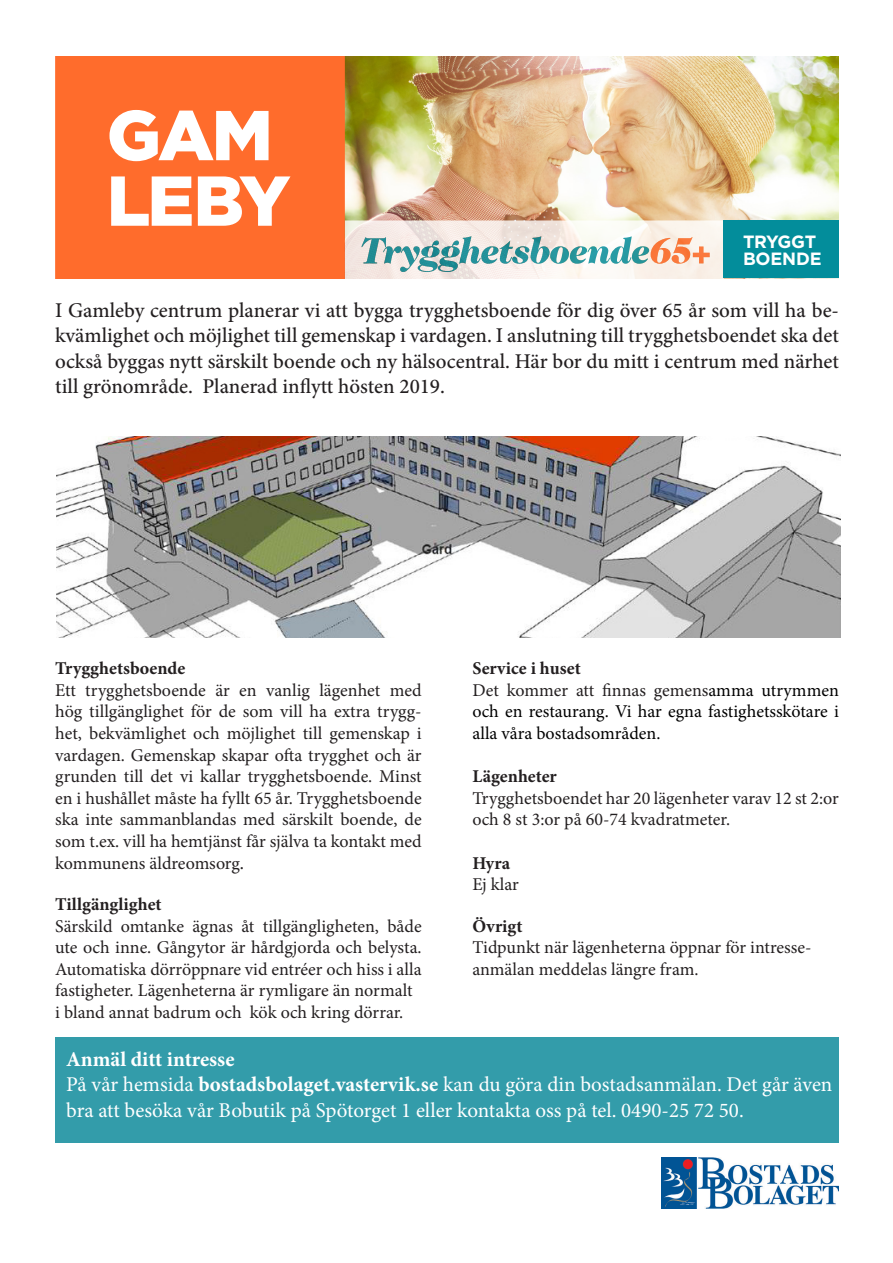
<style>
.page{position:relative;width:893px;height:1263px;background:#fff}
.page>*{position:absolute;margin:0;border:0;box-sizing:border-box;transform-origin:0 0}
.t1{font:500 21px/25.2px "Minion Pro";color:#231f20;text-align:justify}
.t2{font:21px/25.2px "Minion Pro";color:#fff}
.t3{font:700 21px "Minion Pro";color:#fff}
.t4{font:18px/21.6px "Minion Pro";color:#231f20;text-align:justify}
.t5{font:18px/21.6px "Minion Pro";color:#000;text-align:justify}
.t6{font:700 18px "Minion Pro";color:#231f20}
.t7{font:700 17.7px/16.5px "Gotham HTF";letter-spacing:-.02em;color:#fff}
.s1{font-weight:500}
.s2{color:#231f20}
.s3{font-weight:700}
</style>
<div class="page">
<img style="left:661px;top:1157px;width:178px;height:52px">
<img style="left:56px;top:437px;width:784px;height:200px">
<img style="left:345px;top:56px;width:493px;height:164px">
<div style="left:724px;top:220px;width:115px;height:58px;background:#038d9b"></div>
<svg style="left:345px;top:220px;width:379px;height:58px"></svg>
<svg style="left:55px;top:56px;width:290px;height:222px;background:#ff834d"></svg>
<div style="left:55px;top:1037px;width:784px;height:106px;background:#339caa"></div>
<p class="t7" style="left:743px;top:233px;width:80px">TRYGGT<br>BOENDE</p>
<p class="t1" style="left:55px;top:298px;width:785px">I Gamleby centrum planerar vi att bygga trygghetsboende för dig över 65 år som vill ha be&shy;kvämlighet och möjlighet till gemenskap i vardagen. I anslutning till trygghetsboendet ska det också byggas nytt särskilt boende och ny hälsocentral. Här bor du mitt i centrum med närhet till grönområde. Planerad inflytt hösten 2019.</p>
<p class="t6" style="left:55px;top:656px;width:132px">Trygghetsboende</p>
<p class="t4" style="left:55px;top:679px;width:368px">Ett trygghetsboende är en vanlig lägenhet med hög tillgänglighet för de som vill ha extra trygg&shy;het, bekvämlighet och möjlighet till gemenskap i vardagen. Gemenskap skapar ofta trygghet och är grunden till det vi kallar trygghetsboende. Minst en i hushållet måste ha fyllt 65 år. Trygghetsboende ska inte sammanblandas med särskilt boende, de som t.ex. vill ha hemtjänst får själva ta kontakt med kommunens äldreomsorg<span class="s1">.</span></p>
<p class="t6" style="left:55px;top:891px;width:108px">Tillgänglighet</p>
<p class="t4" style="left:55px;top:915px;width:368px">Särskild omtanke ägnas åt tillgängligheten, både ute och inne. Gångytor är hårdgjorda och belysta.<br>Automatiska dörröppnare vid entréer och hiss i alla fastigheter. Lägenheterna är rymligare än normalt</p>
<p class="t4" style="left:55px;top:1001px;width:350px">i bland annat badrum och kök och kring dörrar.</p>
<p class="t6" style="left:472px;top:656px;width:110px">Service i huset</p>
<p class="t5" style="left:472px;top:679px;width:368px"><span class="s2">Det kommer att finnas gemens</span>amma utrymmen och en restaurang. Vi har egna fastighetsskötare i alla våra bostadsområden.</p>
<p class="t6" style="left:472px;top:764px;width:86px">Lägenheter</p>
<p class="t4" style="left:472px;top:787px;width:368px">Trygghetsboendet har 20 lägenheter varav 12 st 2:or och 8 st 3:or på 60-74 kvadratmeter.</p>
<p class="t6" style="left:472px;top:850px;width:39px">Hyra</p>
<p class="t4" style="left:472px;top:874px;width:48px">Ej klar</p>
<p class="t6" style="left:472px;top:913px;width:52px">Övrigt</p>
<p class="t4" style="left:472px;top:937px;width:341px">Tidpunkt när lägenheterna öppnar för intresse-</p>
<p class="t4" style="left:472px;top:958px;width:228px">anmälan meddelas längre fram.</p>
<p class="t3" style="left:66px;top:1045px;width:170px">Anmäl ditt intresse</p>
<p class="t2" style="left:66px;top:1072px;width:768px">På vår hemsida <span class="s3">bostadsbolaget.vastervik.se</span> kan du göra din bostadsanmälan. Det går även bra att besöka vår Bobutik på Spötorget 1 eller kontakta oss på tel. 0490-25 72 50.</p>
</div>
